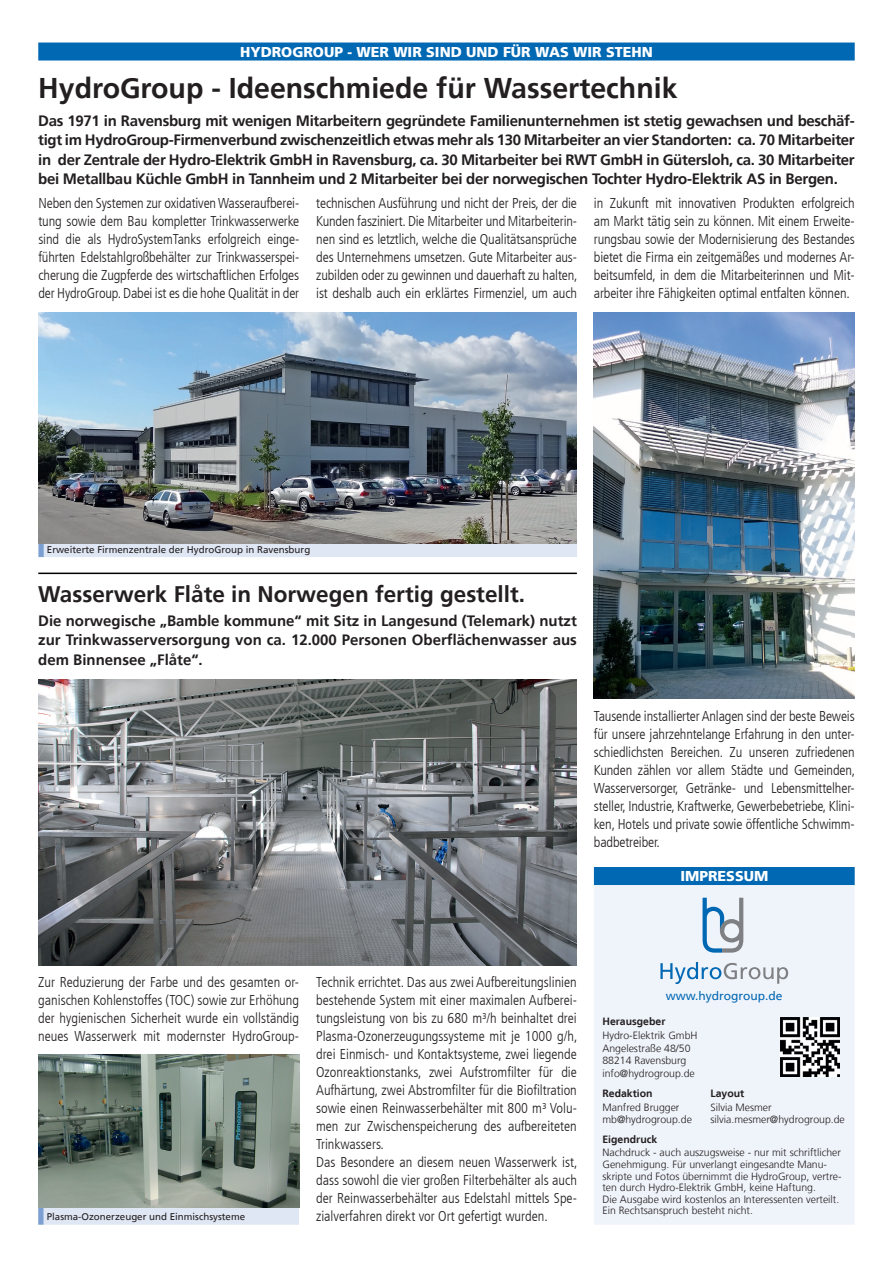
<style>
.page{position:relative;width:893px;height:1263px;background:#fff}
.page>*{position:absolute;margin:0;border:0;box-sizing:border-box;transform-origin:0 0}
.t1{font:700 28.5px "Frutiger";color:#231f20}
.t2{font:700 22.5px "Frutiger";color:#231f20}
.t3{font:700 15px/19.5px "Frutiger";letter-spacing:-.01em;color:#231f20;text-align:justify}
.t4{font:300 condensed 14.25px/18px "Frutiger LT";color:#231f20;text-align:justify}
.t5{font:900 14.25px "Frutiger LT";color:#fff}
.t6{font:12px "Frutiger LT";color:#0168b3}
.t7{font:300 10.5px/11.6px "Frutiger LT";color:#231f20}
.t8{font:700 10.5px "Frutiger LT";color:#231f20}
.t9{font:9.75px "Frutiger";color:#231f20}
</style>
<div class="page">
<div style="left:38px;top:43px;width:817px;height:18px;background:#0168b3"></div>
<div style="left:594px;top:876px;width:261px;height:349px;background:#eff3fa"></div>
<div style="left:594px;top:867px;width:261px;height:18px;background:#0168b3"></div>
<svg style="left:660px;top:962px;width:128px;height:22px"></svg>
<svg style="left:703px;top:898px;width:40px;height:55px"></svg>
<img style="left:780px;top:1017px;width:60px;height:59px">
<div style="left:44px;top:540px;width:533px;height:17px;background:#e0e7f4"></div>
<svg style="left:38px;top:543px;width:6px;height:14px"></svg>
<div style="left:44px;top:1208px;width:255px;height:17px;background:#e0e7f4"></div>
<svg style="left:38px;top:1208px;width:6px;height:17px"></svg>
<hr style="left:38px;top:573px;width:539px;height:1px;background:#000">
<img style="left:38px;top:1054px;width:261px;height:154px">
<img style="left:38px;top:679px;width:539px;height:286px">
<img style="left:594px;top:313px;width:261px;height:385px">
<img style="left:38px;top:313px;width:539px;height:230px">
<p class="t5" style="left:240px;top:43px;width:414px">HYDROGROUP - WER WIR SIND UND FÜR WAS WIR STEHN</p>
<h1 class="t1" style="left:38px;top:71px;width:641px">HydroGroup - Ideenschmiede für Wassertechnik</h1>
<p class="t3" style="left:38px;top:111px;width:818px">Das 1971 in Ravensburg mit wenigen Mitarbeitern gegründete Familienunternehmen ist stetig gewachsen und beschäf&shy;tigt im HydroGroup-Firmenverbund zwischenzeitlich etwas mehr als 130 Mitarbeiter an vier Standorten: ca. 70 Mitarbeiter in der Zentrale der Hydro-Elektrik GmbH in Ravensburg, ca. 30 Mitarbeiter bei RWT GmbH in Gütersloh, ca. 30 Mitarbeiter bei Metallbau Küchle GmbH in Tannheim und 2 Mitarbeiter bei der norwegischen Tochter Hydro-Elektrik AS in Bergen.</p>
<p class="t4" style="left:38px;top:195px;width:262px">Neben den Systemen zur oxidativen Wasseraufberei&shy;tung sowie dem Bau kompletter Trinkwasserwerke sind die als HydroSystemTanks erfolgreich einge&shy;führten Edelstahlgroßbehälter zur Trinkwasserspei&shy;cherung die Zugpferde des wirtschaftlichen Erfolges der HydroGroup. Dabei ist es die hohe Qualität in der</p>
<p class="t4" style="left:316px;top:195px;width:263px">technischen Ausführung und nicht der Preis, der die Kunden fasziniert. Die Mitarbeiter und Mitarbeiterin&shy;nen sind es letztlich, welche die Qualitätsansprüche des Unternehmens umsetzen. Gute Mitarbeiter aus&shy;zubilden oder zu gewinnen und dauerhaft zu halten, ist deshalb auch ein erklärtes Firmenziel, um auch</p>
<p class="t4" style="left:594px;top:195px;width:262px">in Zukunft mit innovativen Produkten erfolgreich am Markt tätig sein zu können. Mit einem Erweite&shy;rungsbau sowie der Modernisierung des Bestandes bietet die Firma ein zeitgemäßes und modernes Ar&shy;beitsumfeld, in dem die Mitarbeiterinnen und Mit&shy;arbeiter ihre Fähigkeiten optimal entfalten können.</p>
<p class="t9" style="left:47px;top:544px;width:265px">Erweiterte Firmenzentrale der HydroGroup in Ravensburg</p>
<h2 class="t2" style="left:38px;top:581px;width:488px">Wasserwerk Flåte in Norwegen fertig gestellt.</h2>
<p class="t3" style="left:38px;top:611px;width:540px">Die norwegische „Bamble kommune“ mit Sitz in Langesund (Telemark) nutzt zur Trinkwasserversorgung von ca. 12.000 Personen Oberflächenwasser aus dem Binnensee „Flåte“.</p>
<p class="t4" style="left:594px;top:707px;width:263px">Tausende installierter Anlagen sind der beste Beweis für unsere jahrzehntelange Erfahrung in den unter&shy;schiedlichsten Bereichen. Zu unseren zufriedenen Kunden zählen vor allem Städte und Gemeinden, Wasserversorger, Getränke- und Lebensmittelher&shy;steller, Industrie, Kraftwerke, Gewerbebetriebe, Klini&shy;ken, Hotels und private sowie öffentliche Schwimm&shy;badbetreiber.</p>
<p class="t5" style="left:680px;top:868px;width:89px">IMPRESSUM</p>
<p class="t4" style="left:38px;top:973px;width:262px">Zur Reduzierung der Farbe und des gesamten or&shy;ganischen Kohlenstoffes (TOC) sowie zur Erhöhung der hygienischen Sicherheit wurde ein vollständig neues Wasserwerk mit modernster HydroGroup-</p>
<p class="t4" style="left:316px;top:973px;width:263px;text-align:left">Technik errichtet. Das aus zwei Aufbereitungslinien bestehende System mit einer maximalen Aufberei&shy;tungsleistung von bis zu 680 m³/h beinhaltet drei Plasma-Ozonerzeugungssysteme mit je 1000 g/h, drei Einmisch- und Kontaktsysteme, zwei liegende Ozonreaktionstanks, zwei Aufstromfilter für die Aufhärtung, zwei Abstromfilter für die Biofiltration sowie einen Reinwasserbehälter mit 800 m³ Volu&shy;men zur Zwischenspeicherung des aufbereiteten Trinkwassers.<br>Das Besondere an diesem neuen Wasserwerk ist, dass sowohl die vier großen Filterbehälter als auch der Reinwasserbehälter aus Edelstahl mittels Spe&shy;zialverfahren direkt vor Ort gefertigt wurden.</p>
<p class="t9" style="left:47px;top:1211px;width:200px">Plasma-Ozonerzeuger und Einmischsysteme</p>
<p class="t6" style="left:666px;top:989px;width:118px">www.hydrogroup.de</p>
<p class="t8" style="left:602px;top:1015px;width:65px">Herausgeber</p>
<p class="t7" style="left:602px;top:1028px;width:97px;line-height:13.6px">Hydro-Elektrik GmbH<br>Angelestraße 48/50</p>
<p class="t7" style="left:602px;top:1053px;width:94px;line-height:13.6px">88214 Ravensburg info@hydrogroup.de</p>
<p class="t8" style="left:602px;top:1088px;width:52px">Redaktion</p>
<p class="t8" style="left:710px;top:1088px;width:35px">Layout</p>
<p class="t7" style="left:602px;top:1102px;width:79px">Manfred Brugger</p>
<p class="t7" style="left:710px;top:1102px;width:63px">Silvia Mesmer</p>
<p class="t7" style="left:602px;top:1113px;width:91px">mb@hydrogroup.de</p>
<p class="t7" style="left:710px;top:1113px;width:136px">silvia.mesmer@hydrogroup.de</p>
<p class="t8" style="left:602px;top:1133px;width:56px">Eigendruck</p>
<p class="t7" style="left:602px;top:1147px;width:241px">Nachdruck - auch auszugsweise - nur mit schriftlicher Genehmigung. Für unverlangt eingesandte Manu&shy;skripte und Fotos übernimmt die HydroGroup, vertre&shy;ten durch Hydro-Elektrik GmbH, keine Haftung.<br>Die Ausgabe wird kostenlos an Interessenten verteilt.<br>Ein Rechtsanspruch besteht nicht.</p>
</div>
